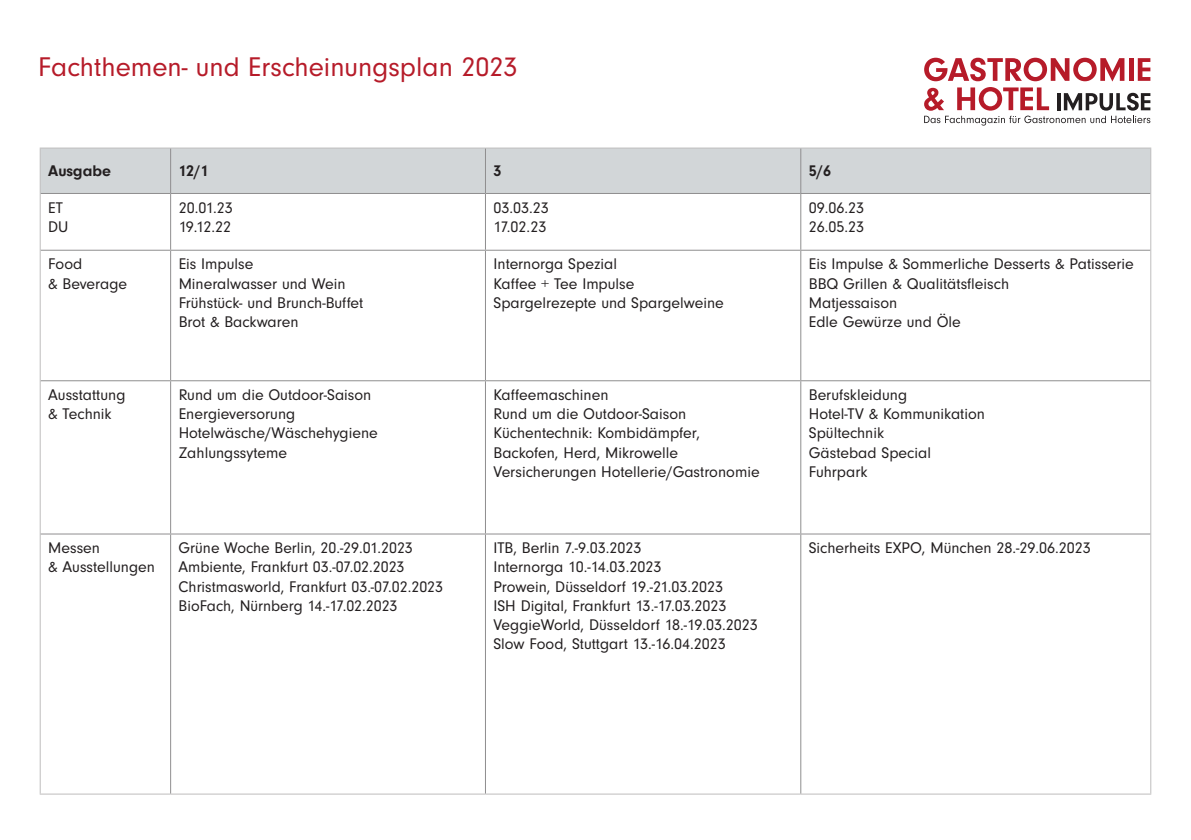
<style>
.page{position:relative;width:1191px;height:840px;background:#fff}
.page>*{position:absolute;margin:0;border:0;box-sizing:border-box;transform-origin:0 0}
.t1{font:28px "Neuzeit Grotesk T";color:#b61b29}
.t2{font:16px/19.2px "Neuzeit Grotesk T";color:#231f20}
.t3{font:16px/19.2px "Neuzeit Grotesk T";letter-spacing:-.02em;color:#231f20}
.t4{font:700 16px "Neuzeit Grotesk T";color:#231f20}
</style>
<div class="page">
<div style="left:41px;top:148px;width:1109px;height:45px;background:#d2d6d8"></div>
<hr style="left:40px;top:147px;width:131px;height:1px;background:#bebdbd">
<hr style="left:40px;top:148px;width:1px;height:45px;background:#bebdbd">
<hr style="left:171px;top:147px;width:314px;height:1px;background:#bebdbd">
<hr style="left:485px;top:147px;width:316px;height:1px;background:#bebdbd">
<hr style="left:801px;top:147px;width:350px;height:1px;background:#bebdbd">
<hr style="left:1150px;top:148px;width:1px;height:45px;background:#bebdbd">
<hr style="left:40px;top:193px;width:1px;height:57px;background:#bebdbd">
<hr style="left:1150px;top:193px;width:1px;height:57px;background:#bebdbd">
<hr style="left:40px;top:250px;width:1px;height:130px;background:#bebdbd">
<hr style="left:1150px;top:250px;width:1px;height:130px;background:#bebdbd">
<hr style="left:40px;top:380px;width:1px;height:153px;background:#bebdbd">
<hr style="left:1150px;top:380px;width:1px;height:153px;background:#bebdbd">
<hr style="left:40px;top:533px;width:1px;height:260px;background:#bebdbd">
<hr style="left:1150px;top:533px;width:1px;height:260px;background:#bebdbd">
<hr style="left:40px;top:793px;width:131px;height:1px;background:#bebdbd">
<hr style="left:171px;top:793px;width:314px;height:1px;background:#bebdbd">
<hr style="left:485px;top:793px;width:316px;height:1px;background:#bebdbd">
<hr style="left:801px;top:793px;width:350px;height:1px;background:#bebdbd">
<hr style="left:170px;top:148px;width:1px;height:45px;background:#8f8e8f">
<hr style="left:485px;top:148px;width:1px;height:45px;background:#8f8e8f">
<hr style="left:800px;top:148px;width:1px;height:45px;background:#8f8e8f">
<hr style="left:41px;top:193px;width:130px;height:1px;background:#8f8e8f">
<hr style="left:171px;top:193px;width:314px;height:1px;background:#8f8e8f">
<hr style="left:170px;top:194px;width:1px;height:55px;background:#8f8e8f">
<hr style="left:485px;top:193px;width:316px;height:1px;background:#8f8e8f">
<hr style="left:485px;top:194px;width:1px;height:55px;background:#8f8e8f">
<hr style="left:801px;top:193px;width:349px;height:1px;background:#8f8e8f">
<hr style="left:800px;top:194px;width:1px;height:55px;background:#8f8e8f">
<hr style="left:41px;top:249px;width:130px;height:1px;background:#8f8e8f">
<hr style="left:171px;top:249px;width:314px;height:1px;background:#8f8e8f">
<hr style="left:170px;top:250px;width:1px;height:130px;background:#8f8e8f">
<hr style="left:485px;top:249px;width:316px;height:1px;background:#8f8e8f">
<hr style="left:485px;top:250px;width:1px;height:130px;background:#8f8e8f">
<hr style="left:801px;top:249px;width:349px;height:1px;background:#8f8e8f">
<hr style="left:800px;top:250px;width:1px;height:130px;background:#8f8e8f">
<hr style="left:41px;top:380px;width:130px;height:1px;background:#8f8e8f">
<hr style="left:171px;top:380px;width:314px;height:1px;background:#8f8e8f">
<hr style="left:170px;top:381px;width:1px;height:152px;background:#8f8e8f">
<hr style="left:485px;top:380px;width:316px;height:1px;background:#8f8e8f">
<hr style="left:485px;top:381px;width:1px;height:152px;background:#8f8e8f">
<hr style="left:801px;top:380px;width:349px;height:1px;background:#8f8e8f">
<hr style="left:800px;top:381px;width:1px;height:152px;background:#8f8e8f">
<hr style="left:41px;top:533px;width:130px;height:1px;background:#8f8e8f">
<hr style="left:171px;top:533px;width:314px;height:1px;background:#8f8e8f">
<hr style="left:170px;top:534px;width:1px;height:259px;background:#8f8e8f">
<hr style="left:485px;top:533px;width:316px;height:1px;background:#8f8e8f">
<hr style="left:485px;top:534px;width:1px;height:259px;background:#8f8e8f">
<hr style="left:801px;top:533px;width:349px;height:1px;background:#8f8e8f">
<hr style="left:800px;top:534px;width:1px;height:259px;background:#8f8e8f">
<svg style="left:924px;top:58px;width:200px;height:23px"></svg>
<hr style="left:1129px;top:58px;width:4px;height:23px;background:#b61b29">
<svg style="left:1137px;top:58px;width:13px;height:23px"></svg>
<svg style="left:924px;top:87px;width:226px;height:38px"></svg>
<h1 class="t1" style="left:38px;top:52px;width:480px">Fachthemen- und Erscheinungsplan 2023</h1>
<p class="t4" style="left:48px;top:162px;width:64px">Ausgabe</p>
<p class="t4" style="left:179px;top:162px;width:31px">12/1</p>
<p class="t4" style="left:493px;top:162px;width:9px">3</p>
<p class="t4" style="left:809px;top:162px;width:24px">5/6</p>
<p class="t2" style="left:48px;top:198px;width:22px">ET<br>DU</p>
<p class="t3" style="left:179px;top:198px;width:56px">20.01.23<br>19.12.22</p>
<p class="t2" style="left:493px;top:198px;width:57px">03.03.23<br>17.02.23</p>
<p class="t2" style="left:809px;top:198px;width:57px">09.06.23<br>26.05.23</p>
<p class="t2" style="left:48px;top:255px;width:80px">Food<br>&amp; Beverage</p>
<p class="t2" style="left:179px;top:255px;width:186px">Eis Impulse<br>Mineralwasser und Wein<br>Frühstück- und Brunch-Buffet<br>Brot &amp; Backwaren</p>
<p class="t2" style="left:493px;top:255px;width:232px">Internorga Spezial<br>Kaffee + Tee Impulse<br>Spargelrezepte und Spargelweine</p>
<p class="t2" style="left:809px;top:255px;width:326px">Eis Impulse &amp; Sommerliche Desserts &amp; Patisserie<br>BBQ Grillen &amp; Qualitätsfleisch<br>Matjessaison<br>Edle Gewürze und Öle</p>
<p class="t2" style="left:48px;top:385px;width:79px">Ausstattung &amp; Technik</p>
<p class="t2" style="left:179px;top:385px;width:201px">Rund um die Outdoor-Saison<br>Energieversorung<br>Hotelwäsche/Wäschehygiene<br>Zahlungssyteme</p>
<p class="t2" style="left:493px;top:385px;width:268px">Kaffeemaschinen<br>Rund um die Outdoor-Saison<br>Küchentechnik: Kombidämpfer,<br>Backofen, Herd, Mikrowelle<br>Versicherungen Hotellerie/Gastronomie</p>
<p class="t2" style="left:809px;top:385px;width:178px">Berufskleidung<br>Hotel-TV &amp; Kommunikation<br>Spültechnik<br>Gästebad Special<br>Fuhrpark</p>
<p class="t2" style="left:48px;top:538px;width:108px">Messen<br>&amp; Ausstellungen</p>
<p class="t2" style="left:179px;top:538px;width:266px">Grüne Woche Berlin, 20.-29.01.2023<br>Ambiente, Frankfurt 03.-07.02.2023<br>Christmasworld, Frankfurt 03.-07.02.2023<br>BioFach, Nürnberg 14.-17.02.2023</p>
<p class="t2" style="left:493px;top:538px;width:266px">ITB, Berlin 7.-9.03.2023<br>Internorga 10.-14.03.2023<br>Prowein, Düsseldorf 19.-21.03.2023<br>ISH Digital, Frankfurt 13.-17.03.2023<br>VeggieWorld, Düsseldorf 18.-19.03.2023<br>Slow Food, Stuttgart 13.-16.04.2023</p>
<p class="t2" style="left:809px;top:538px;width:283px">Sicherheits EXPO, München 28.-29.06.2023</p>
</div>
